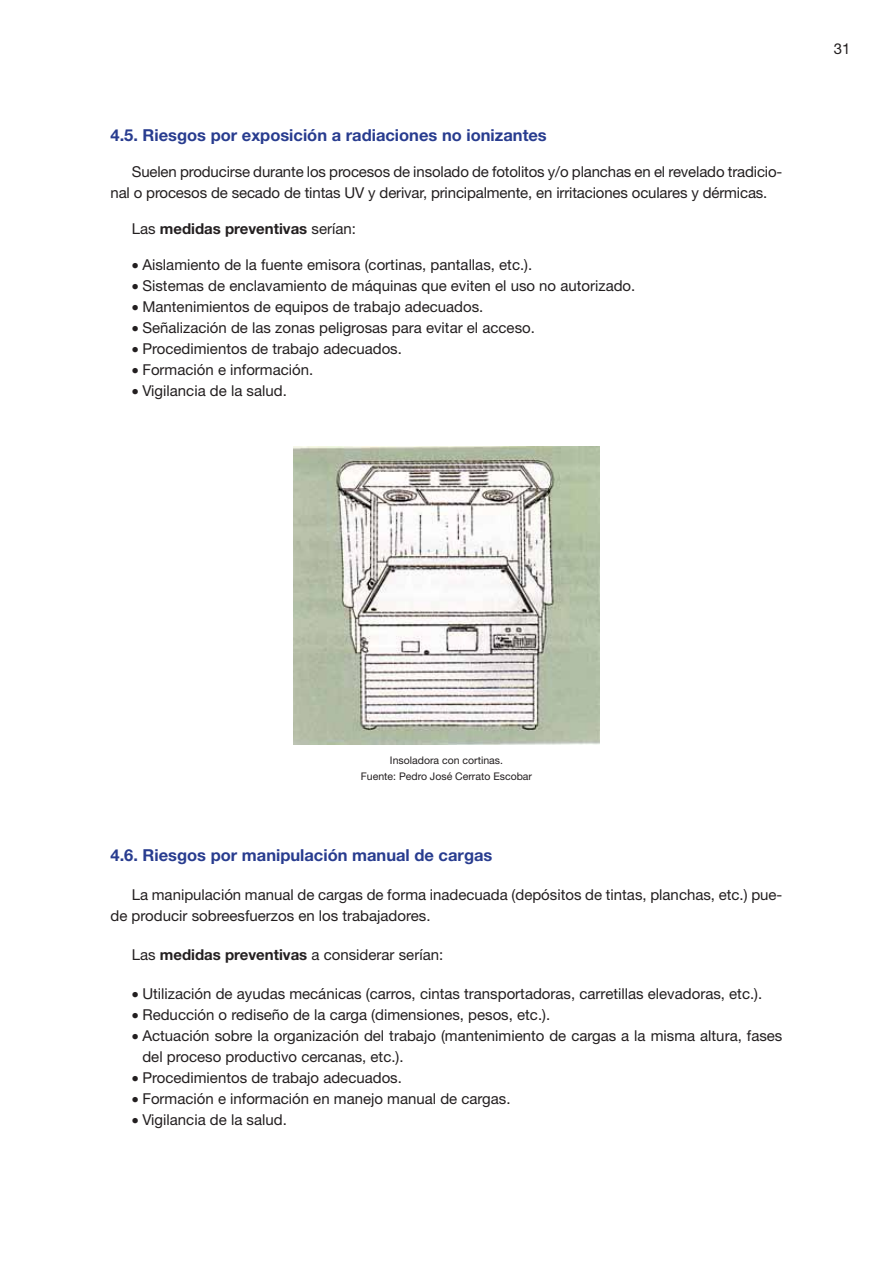
<style>
.page{position:relative;width:893px;height:1263px;background:#fff}
.page>*{position:absolute;margin:0;border:0;box-sizing:border-box;transform-origin:0 0}
.t1{font:700 16.5px "Helvetica Neue";color:#283c8f}
.t2{font:15px/21px "Helvetica Neue";color:#231f20}
.t3{font:700 15px "Helvetica Neue";color:#231f20}
.t4{font:10.5px/15.8px "Helvetica Neue";color:#231f20;text-align:center}
.s1{font-weight:400}
.s2{font-weight:700}
</style>
<div class="page">
<img style="left:293px;top:446px;width:307px;height:299px">
<p class="t1" style="left:110px;top:129px;width:438px">4.5. Riesgos por exposición a radiaciones no ionizantes</p>
<p class="t2" style="left:110px;top:162px;width:673px;text-indent:21px">Suelen producirse durante los procesos de insolado de fotolitos y/o planchas en el revelado tradicio&shy;nal o procesos de secado de tintas UV y derivar, principalmente, en irritaciones oculares y dérmicas.</p>
<p class="t3" style="left:132px;top:223px;width:226px"><span class="s1">Las</span> medidas preventivas <span class="s1">serían:</span></p>
<p class="t2" style="left:132px;top:255px;width:402px">• Aislamiento de la fuente emisora (cortinas, pantallas, etc.).</p>
<p class="t2" style="left:132px;top:276px;width:505px">• Sistemas de enclavamiento de máquinas que eviten el uso no autorizado.</p>
<p class="t2" style="left:132px;top:297px;width:353px">• Mantenimientos de equipos de trabajo adecuados.</p>
<p class="t2" style="left:132px;top:318px;width:405px">• Señalización de las zonas peligrosas para evitar el acceso.</p>
<p class="t2" style="left:132px;top:339px;width:272px">• Procedimientos de trabajo adecuados.</p>
<p class="t2" style="left:132px;top:360px;width:183px">• Formación e información.</p>
<p class="t2" style="left:132px;top:381px;width:157px">• Vigilancia de la salud.</p>
<p class="t2" style="left:834px;top:40px;width:18px">31</p>
<p class="t4" style="left:361px;top:753px;width:173px">Insoladora con cortinas.<br>Fuente: Pedro José Cerrato Escobar</p>
<p class="t1" style="left:110px;top:849px;width:383px">4.6. Riesgos por manipulación manual de cargas</p>
<p class="t2" style="left:110px;top:885px;width:673px;text-indent:21px">La manipulación manual de cargas de forma inadecuada (depósitos de tintas, planchas, etc.) pue&shy;de producir sobreesfuerzos en los trabajadores.</p>
<p class="t2" style="left:132px;top:945px;width:313px">Las <span class="s2">medidas preventivas</span> a considerar serían:</p>
<p class="t2" style="left:132px;top:984px;width:632px">• Utilización de ayudas mecánicas (carros, cintas transportadoras, carretillas elevadoras, etc.).</p>
<p class="t2" style="left:132px;top:1005px;width:420px">• Reducción o rediseño de la carga (dimensiones, pesos, etc.).</p>
<p class="t2" style="left:142px;top:1026px;width:641px;text-indent:-11px">• Actuación sobre la organización del trabajo (mantenimiento de cargas a la misma altura, fases del proceso productivo cercanas, etc.).</p>
<p class="t2" style="left:132px;top:1068px;width:272px">• Procedimientos de trabajo adecuados.</p>
<p class="t2" style="left:132px;top:1089px;width:380px">• Formación e información en manejo manual de cargas.</p>
<p class="t2" style="left:132px;top:1110px;width:157px">• Vigilancia de la salud.</p>
</div>
